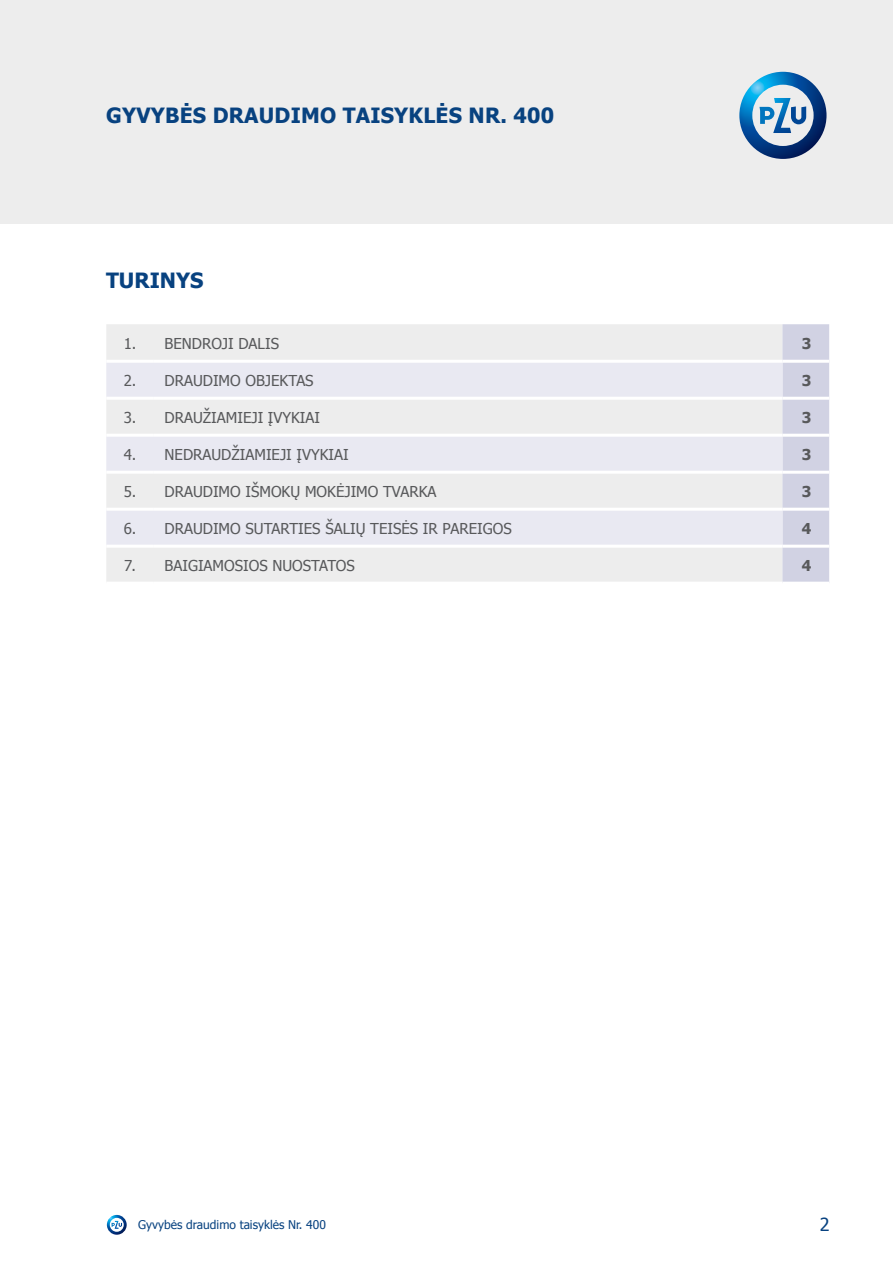
<style>
.page{position:relative;width:893px;height:1263px;background:#fff}
.page>*{position:absolute;margin:0;border:0;box-sizing:border-box;transform-origin:0 0}
.t1{font:700 21px "Tahoma";letter-spacing:.01em;color:#084280}
.t2{font:18px "Tahoma";color:#084280}
.t3{font:15px "Tahoma";color:#58595b}
.t4{font:700 15px "Tahoma";color:#58595b}
.t5{font:12px "Tahoma";color:#084280}
</style>
<div class="page">
<img style="left:107px;top:1215px;width:20px;height:20px">
<svg style="left:111px;top:1221px;width:11px;height:8px"></svg>
<div style="left:106px;top:324px;width:676px;height:258px;background:#ededed"></div>
<div style="left:782px;top:324px;width:47px;height:258px;background:#d1d2e3"></div>
<div style="left:106px;top:363px;width:676px;height:182px;background:#e9e9f2"></div>
<hr style="left:106px;top:360px;width:47px;height:3px;background:#fff">
<hr style="left:153px;top:360px;width:629px;height:3px;background:#fff">
<hr style="left:782px;top:360px;width:47px;height:3px;background:#fff">
<hr style="left:106px;top:397px;width:47px;height:3px;background:#fff">
<hr style="left:153px;top:397px;width:629px;height:3px;background:#fff">
<hr style="left:782px;top:397px;width:47px;height:3px;background:#fff">
<hr style="left:106px;top:434px;width:47px;height:3px;background:#fff">
<hr style="left:153px;top:434px;width:629px;height:3px;background:#fff">
<hr style="left:782px;top:434px;width:47px;height:3px;background:#fff">
<hr style="left:106px;top:471px;width:47px;height:3px;background:#fff">
<hr style="left:153px;top:471px;width:629px;height:3px;background:#fff">
<hr style="left:782px;top:471px;width:47px;height:3px;background:#fff">
<hr style="left:106px;top:508px;width:47px;height:3px;background:#fff">
<hr style="left:153px;top:508px;width:629px;height:3px;background:#fff">
<hr style="left:782px;top:508px;width:47px;height:3px;background:#fff">
<hr style="left:106px;top:545px;width:47px;height:3px;background:#fff">
<hr style="left:153px;top:545px;width:629px;height:3px;background:#fff">
<hr style="left:782px;top:545px;width:47px;height:3px;background:#fff">
<div style="left:0;top:0;width:893px;height:223px;background:#ededed"></div>
<img style="left:739px;top:72px;width:87px;height:87px">
<svg style="left:791px;top:106px;width:15px;height:18px"></svg>
<svg style="left:759px;top:107px;width:15px;height:17px"></svg>
<h1 class="t1" style="left:106px;top:101px;width:449px">GYVYBĖS DRAUDIMO TAISYKLĖS NR. 400</h1>
<h1 class="t1" style="left:106px;top:266px;width:99px">TURINYS</h1>
<p class="t3" style="left:124px;top:334px;width:157px">1. BENDROJI DALIS</p>
<p class="t4" style="left:802px;top:333px;width:11px">3</p>
<p class="t3" style="left:124px;top:371px;width:191px">2. DRAUDIMO OBJEKTAS</p>
<p class="t4" style="left:802px;top:370px;width:11px">3</p>
<p class="t3" style="left:124px;top:408px;width:198px">3. DRAUŽIAMIEJI ĮVYKIAI</p>
<p class="t4" style="left:802px;top:407px;width:11px">3</p>
<p class="t3" style="left:124px;top:445px;width:226px">4. NEDRAUDŽIAMIEJI ĮVYKIAI</p>
<p class="t4" style="left:802px;top:444px;width:11px">3</p>
<p class="t3" style="left:124px;top:482px;width:314px">5. DRAUDIMO IŠMOKŲ MOKĖJIMO TVARKA</p>
<p class="t4" style="left:802px;top:481px;width:11px">3</p>
<p class="t3" style="left:124px;top:519px;width:389px">6. DRAUDIMO SUTARTIES ŠALIŲ TEISĖS IR PAREIGOS</p>
<p class="t4" style="left:802px;top:518px;width:11px">4</p>
<p class="t3" style="left:124px;top:556px;width:232px">7. BAIGIAMOSIOS NUOSTATOS</p>
<p class="t4" style="left:802px;top:555px;width:11px">4</p>
<p class="t5" style="left:138px;top:1217px;width:189px">Gyvybės draudimo taisyklės Nr. 400</p>
<p class="t2" style="left:820px;top:1212px;width:11px">2</p>
</div>
